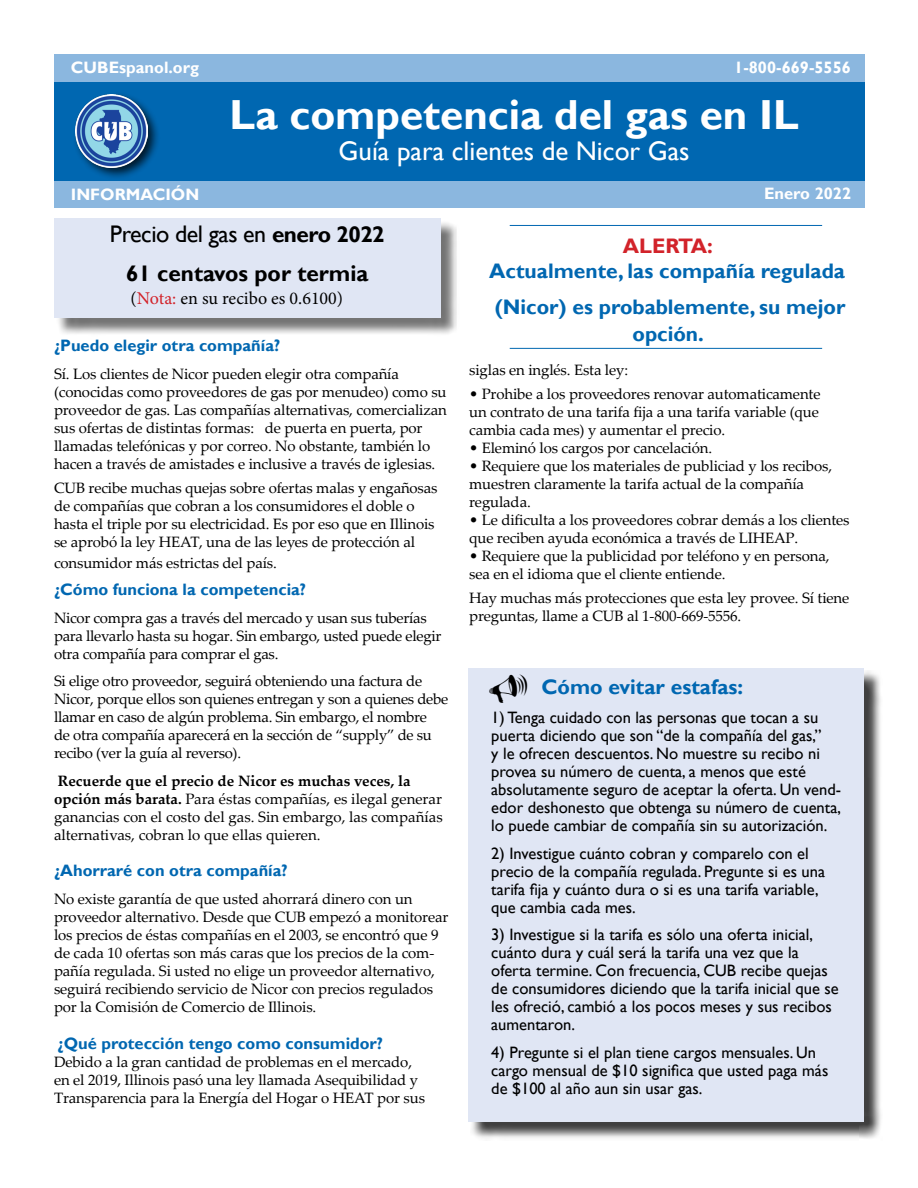
<style>
.page{position:relative;width:918px;height:1188px;background:#fff}
.page>*{position:absolute;margin:0;border:0;box-sizing:border-box;transform-origin:0 0}
.t1{font:700 42px "Gill Sans";color:#fff}
.t2{font:27px "Gill Sans";color:#fff}
.t3{font:24px "Gill Sans";letter-spacing:-.02em;color:#000}
.t4{font:700 22.5px "Gill Sans";color:#000}
.t5{font:700 21px/36.5px "Gill Sans";color:#0067b1}
.t6{font:700 21px "Gill Sans";color:#d2232a}
.t7{font:18px "Minion Pro";color:#000}
.t8{font:16.5px/18px "Gill Sans";color:#000}
.t9{font:700 16.5px "Gill Sans";color:#0067b1}
.t10{font:700 16.5px "Gill Sans";color:#fff}
.t11{font:15px/18px "Palatino Linotype";letter-spacing:-.01em;color:#000}
.s1{font-weight:700;font-size:22.5px}
.s2{color:#d2232a}
.s3{font-weight:700}
</style>
<div class="page">
<div style="left:54px;top:81px;width:810px;height:100px;background:#0067b1"></div>
<div style="left:54px;top:181px;width:810px;height:27px;background:#8bb7df"></div>
<div style="left:54px;top:54px;width:810px;height:27px;background:#8bb7df"></div>
<div style="left:72px;top:91px;width:89px;height:89px;background:#000;opacity:.75"></div>
<img style="left:75px;top:95px;width:73px;height:72px">
<hr style="left:510px;top:348px;width:312px;height:1px;background:#0067b1">
<hr style="left:510px;top:225px;width:312px;height:1px;background:#0067b1">
<div style="left:56px;top:221px;width:404px;height:116px;background:#000;opacity:.55"></div>
<div style="left:54px;top:218px;width:387px;height:100px;background:#e0e6f4"></div>
<div style="left:470px;top:670px;width:413px;height:471px;background:#000;opacity:.75"></div>
<div style="left:468px;top:668px;width:396px;height:454px;background:#e0e6f4"></div>
<p class="t10" style="left:71px;top:58px;width:130px">CUBEspanol.org</p>
<p class="t10" style="left:734px;top:58px;width:118px">1-800-669-5556</p>
<h1 class="t1" style="left:230px;top:89px;width:571px">La competencia del gas en IL</h1>
<h2 class="t2" style="left:339px;top:136px;width:353px">Guía para clientes de Nicor Gas</h2>
<p class="t10" style="left:71px;top:185px;width:130px">INFORMACIÓN</p>
<p class="t10" style="left:764px;top:183px;width:89px">Enero 2022</p>
<h3 class="t3" style="left:110px;top:220px;width:276px">Precio del gas en <span class="s1">enero 2022</span></h3>
<h3 class="t4" style="left:126px;top:260px;width:244px">61 centavos por termia</h3>
<p class="t7" style="left:131px;top:286px;width:214px">(<span class="s2">Nota:</span> en su recibo es 0.6100)</p>
<p class="t9" style="left:54px;top:336px;width:228px">¿Puedo elegir otra compañía?</p>
<p class="t11" style="left:54px;top:364px;width:394px">Sí. Los clientes de Nicor pueden elegir otra compañía (conocidas como proveedores de gas por menudeo) como su proveedor de gas. Las compañías alternativas, comercializan sus ofertas de distintas formas: de puerta en puerta, por llamadas telefónicas y por correo. No obstante, también lo hacen a través de amistades e inclusive a través de iglesias.</p>
<p class="t11" style="left:54px;top:478px;width:385px">CUB recibe muchas quejas sobre ofertas malas y engañosas de compañías que cobran a los consumidores el doble o hasta el triple por su electricidad. Es por eso que en Illinois se aprobó la ley HEAT, una de las leyes de protección al</p>
<p class="t11" style="left:54px;top:554px;width:224px">consumidor más estrictas del país.</p>
<p class="t9" style="left:54px;top:580px;width:254px">¿Cómo funciona la competencia?</p>
<p class="t11" style="left:54px;top:608px;width:389px">Nicor compra gas a través del mercado y usan sus tuberías para llevarlo hasta su hogar. Sin embargo, usted puede elegir otra compañía para comprar el gas.</p>
<p class="t11" style="left:54px;top:672px;width:396px">Si elige otro proveedor, seguirá obteniendo una factura de Nicor, porque ellos son quienes entregan y son a quienes debe llamar en caso de algún problema. Sin embargo, el nombre<br>de otra compañía aparecerá en la sección de “supply” de su recibo (ver la guía al reverso).</p>
<p class="t11" style="left:54px;top:771px;width:390px"><span class="s3">Recuerde que el precio de Nicor es muchas veces, la opción más barata.</span> Para éstas compañías, es ilegal generar ganancias con el costo del gas. Sin embargo, las compañías alternativas, cobran lo que ellas quieren.</p>
<p class="t9" style="left:54px;top:861px;width:235px">¿Ahorraré con otra compañía?</p>
<p class="t11" style="left:54px;top:889px;width:396px">No existe garantía de que usted ahorrará dinero con un proveedor alternativo. Desde que CUB empezó a monitorear los precios de éstas compañías en el 2003, se encontró que 9 de cada 10 ofertas son más caras que los precios de la com&shy;pañía regulada. Si usted no elige un proveedor alternativo, seguirá recibiendo servicio de Nicor con precios regulados por la Comisión de Comercio de Illinois.</p>
<p class="t9" style="left:58px;top:1034px;width:327px">¿Qué protección tengo como consumidor?</p>
<p class="t11" style="left:54px;top:1053px;width:373px">Debido a la gran cantidad de problemas en el mercado, en el 2019, Illinois pasó una ley llamada Asequibilidad y<br>Transparencia para la Energía del Hogar o HEAT por sus</p>
<h3 class="t6" style="left:623px;top:233px;width:92px">ALERTA:</h3>
<h3 class="t5" style="left:489px;top:253px;width:358px">Actualmente, las compañía regulada (Nicor) es probablemente, su mejor</h3>
<h3 class="t5" style="left:633px;top:317px;width:73px">opción.</h3>
<p class="t11" style="left:469px;top:361px;width:160px">siglas en inglés. Esta ley:</p>
<p class="t11" style="left:469px;top:385px;width:353px;text-align:justify">• Prohibe a los proveedores renovar automaticamente un contrato de una tarifa fija a una tarifa variable (que cambia cada mes) y aumentar el precio.</p>
<p class="t11" style="left:469px;top:439px;width:244px">• Eleminó los cargos por cancelación.</p>
<p class="t11" style="left:469px;top:457px;width:364px">• Requiere que los materiales de publiciad y los recibos, muestren claramente la tarifa actual de la compañía regulada.</p>
<p class="t11" style="left:469px;top:511px;width:382px">• Le dificulta a los proveedores cobrar demás a los clientes que reciben ayuda económica a través de LIHEAP.</p>
<p class="t11" style="left:469px;top:547px;width:362px">• Requiere que la publicidad por teléfono y en persona, sea en el idioma que el cliente entiende.</p>
<p class="t11" style="left:469px;top:589px;width:382px">Hay muchas más protecciones que esta ley provee. Sí tiene preguntas, llame a CUB al 1-800-669-5556.</p>
<h3 class="t5" style="left:541px;top:669px;width:203px">Cómo evitar estafas:</h3>
<p class="t8" style="left:491px;top:709px;width:351px">1) Tenga cuidado con las personas que tocan a su puerta diciendo que son “de la compañía del gas,”<br>y le ofrecen descuentos. No muestre su recibo ni provea su número de cuenta, a menos que esté absolutamente seguro de aceptar la oferta. Un vend&shy;edor deshonesto que obtenga su número de cuenta, lo puede cambiar de compañía sin su autorización.</p>
<p class="t8" style="left:491px;top:845px;width:335px">2) Investigue cuánto cobran y comparelo con el precio de la compañía regulada. Pregunte si es una tarifa fija y cuánto dura o si es una tarifa variable, que cambia cada mes.</p>
<p class="t8" style="left:491px;top:926px;width:349px">3) Investigue si la tarifa es sólo una oferta inicial, cuánto dura y cuál será la tarifa una vez que la oferta termine. Con frecuencia, CUB recibe quejas de consumidores diciendo que la tarifa inicial que se les ofreció, cambió a los pocos meses y sus recibos aumentaron.</p>
<p class="t8" style="left:491px;top:1044px;width:339px">4) Pregunte si el plan tiene cargos mensuales. Un cargo mensual de $10 significa que usted paga más de $100 al año aun sin usar gas.</p>
</div>
